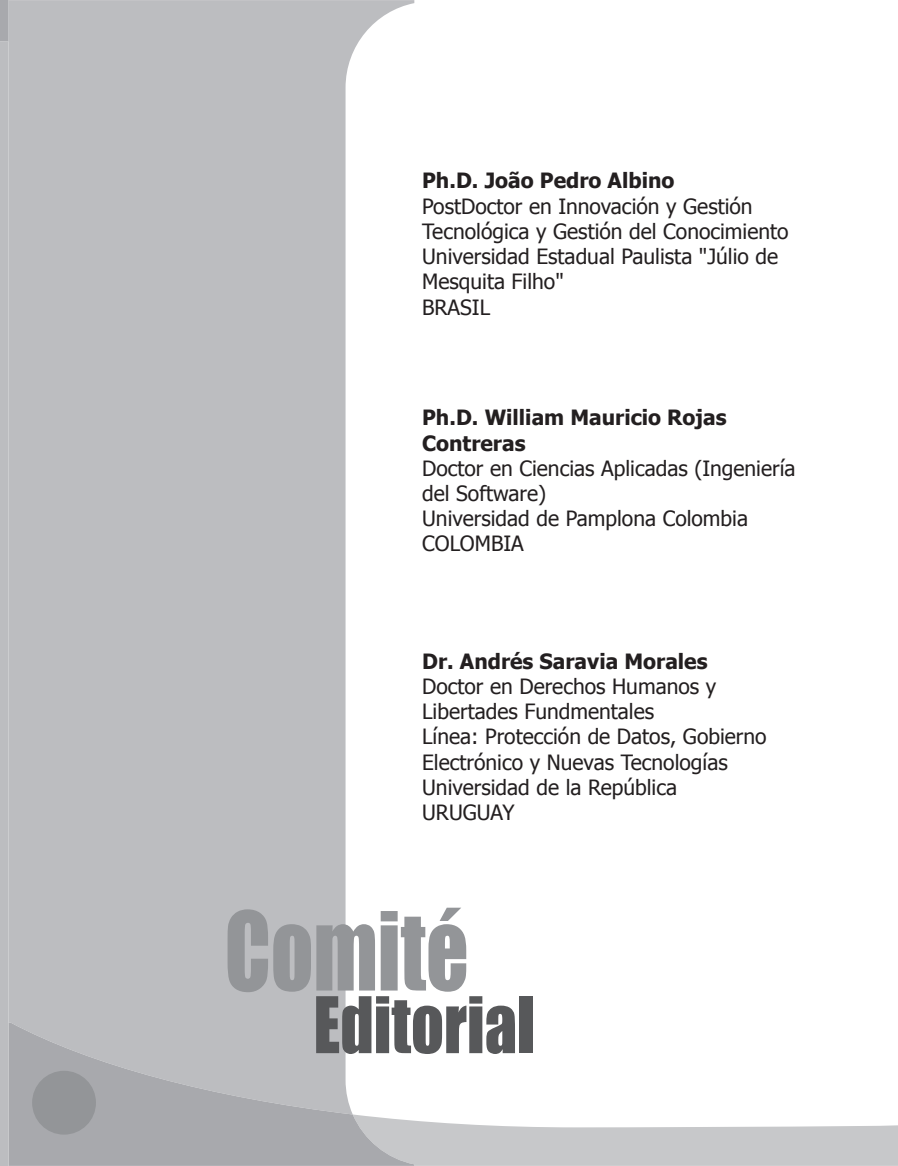
<style>
.page{position:relative;width:898px;height:1166px;background:#fff}
.page>*{position:absolute;margin:0;border:0;box-sizing:border-box;transform-origin:0 0}
.t1{font:100.5px "Impact";color:#939598;scale:.83 1}
.t2{font:72px "Impact";color:#57585a;scale:.89 1}
.t3{font:21px/25.2px "Tahoma";color:#231f20}
.t4{font:700 21px/25.2px "Tahoma";color:#231f20}
</style>
<div class="page">
<svg style="left:414px;top:1120px;width:483px;height:45px;background:#cecfd1"></svg>
<svg style="left:9px;top:0;width:405px;height:1022px;fill:#bcbdc0"></svg>
<svg style="left:9px;top:1022px;width:405px;height:143px;background:#babbbe"></svg>
<div style="left:32px;top:1070px;width:64px;height:64px;background:#939598;border-radius:50%"></div>
<svg style="left:0;top:0;width:9px;height:1165px;background:#bdbec0"></svg>
<p class="t4" style="left:422px;top:167px;width:254px">Ph.D. João Pedro Albino</p>
<p class="t3" style="left:422px;top:192px;width:368px">PostDoctor en Innovación y Gestión<br>Tecnológica y Gestión del Conocimiento<br>Universidad Estadual Paulista "Júlio de<br>Mesquita Filho"<br>BRASIL</p>
<p class="t4" style="left:422px;top:403px;width:306px">Ph.D. William Mauricio Rojas<br>Contreras</p>
<p class="t3" style="left:422px;top:454px;width:375px">Doctor en Ciencias Aplicadas (Ingeniería del Software)<br>Universidad de Pamplona Colombia<br>COLOMBIA</p>
<p class="t4" style="left:422px;top:647px;width:287px">Dr. Andrés Saravia Morales</p>
<p class="t3" style="left:422px;top:672px;width:346px">Doctor en Derechos Humanos y<br>Libertades Fundmentales<br>Línea: Protección de Datos, Gobierno<br>Electrónico y Nuevas Tecnologías<br>Universidad de la República<br>URUGUAY</p>
<h1 class="t1" style="left:224px;top:872px;width:295px">Comité</h1>
<h2 class="t2" style="left:313px;top:968px;width:250px">Editorial</h2>
</div>
